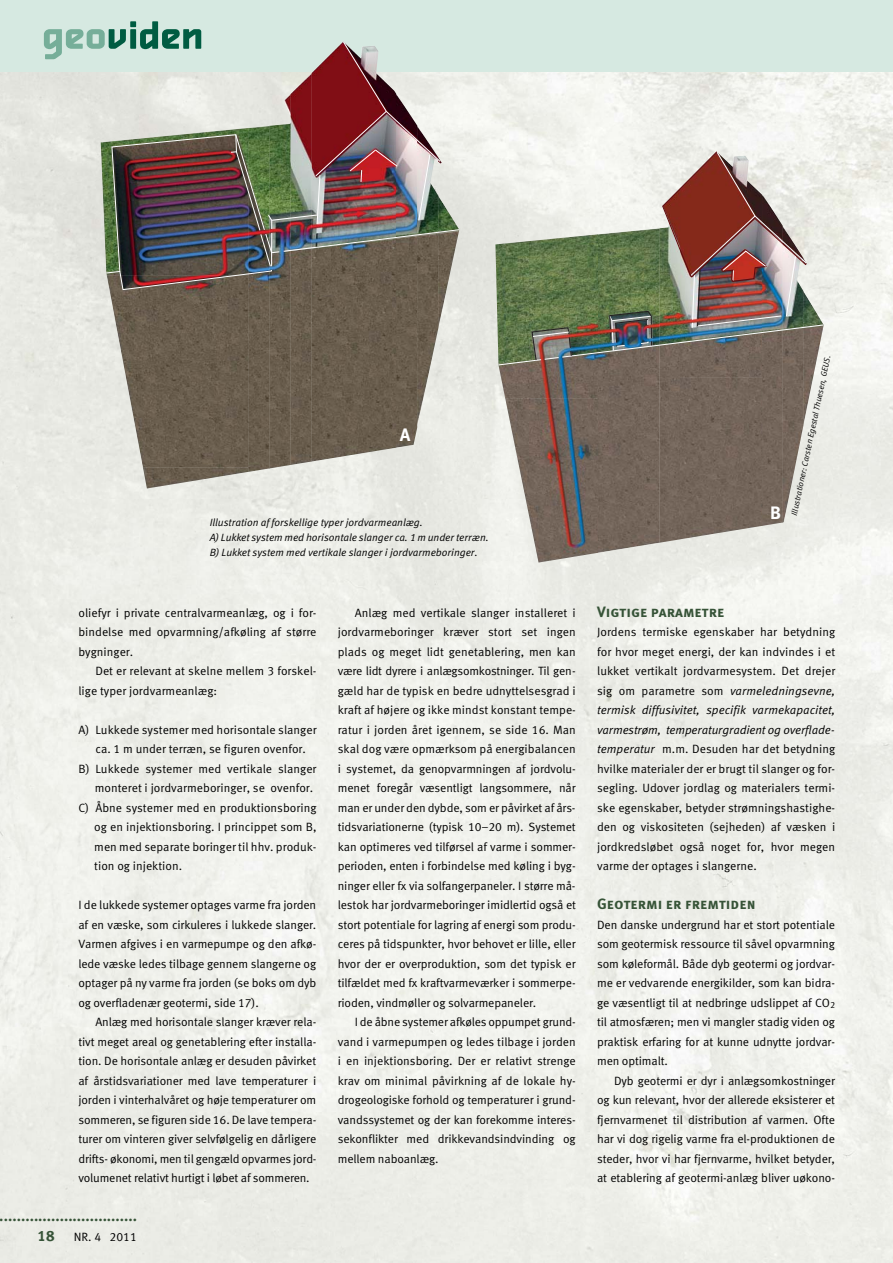
<style>
.page{position:relative;width:893px;height:1263px;background:#fff}
.page>*{position:absolute;margin:0;border:0;box-sizing:border-box;transform-origin:0 0}
.t1{font:700 18px "Meta Offc";color:#fff}
.t2{font:700 15px "Meta Sc Offc";color:#365337}
.t3{font:700 15px "Meta Offc";color:#365337}
.t4{font:12px/19.5px "Meta Offc Norm";color:#000;text-align:justify}
.t5{font:12px/19.5px "Meta Offc Norm Ita";letter-spacing:-.01em;color:#000;text-align:justify}
.t6{font:10.5px/15px "Meta Offc Norm Ita";letter-spacing:-.005em;color:#000}
.t7{font:8.25px "Meta Offc Norm Ita";color:#000}
.s1{font-family:"Meta Offc Norm"}
.s2{font-family:"Meta Offc Norm Ita"}
</style>
<div class="page">
<div style="left:0;top:0;width:892px;height:71px;background:#d6e9e1"></div>
<hr style="left:890px;top:0;width:3px;height:71px;background:#d6e9e1">
<img style="left:312px;top:290px;width:84px;height:172px">
<img style="left:291px;top:290px;width:21px;height:175px">
<img style="left:270px;top:290px;width:21px;height:178px">
<img style="left:396px;top:290px;width:21px;height:158px">
<img style="left:248px;top:290px;width:22px;height:182px">
<img style="left:417px;top:290px;width:21px;height:138px">
<img style="left:438px;top:290px;width:21px;height:39px">
<img style="left:107px;top:290px;width:141px;height:71px">
<img style="left:123px;top:361px;width:125px;height:107px">
<img style="left:143px;top:467px;width:105px;height:21px">
<img style="left:44px;top:21px;width:415px;height:269px">
<img style="left:680px;top:365px;width:82px;height:174px">
<img style="left:660px;top:365px;width:20px;height:178px">
<img style="left:762px;top:365px;width:21px;height:161px">
<img style="left:598px;top:365px;width:62px;height:188px">
<img style="left:783px;top:365px;width:20px;height:157px">
<img style="left:495px;top:234px;width:103px;height:164px">
<img style="left:803px;top:365px;width:21px;height:62px">
<img style="left:505px;top:398px;width:93px;height:62px">
<img style="left:518px;top:460px;width:80px;height:102px">
<img style="left:498px;top:151px;width:326px;height:214px">
<img style="left:791px;top:280px;width:6px;height:36px">
<h1 class="t1" style="left:400px;top:428px;width:12px">A</h1>
<p class="t6" style="left:210px;top:516px;width:281px">Illustration af forskellige typer jordvarmeanlæg.<br>A) Lukket system med horisontale slanger ca. 1 m under terræn.<br>B) Lukket system med vertikale slanger i jordvarmeboringer.</p>
<p class="t4" style="left:78px;top:604px;width:240px">oliefyr i private centralvarmeanlæg, og i for&shy;bindelse med opvarmning/afkøling af større bygninger.</p>
<p class="t4" style="left:78px;top:662px;width:240px;text-indent:17px">Det er relevant at skelne mellem 3 forskel&shy;lige typer jordvarmeanlæg:</p>
<p class="t4" style="left:78px;top:721px;width:240px">A) Lukkede systemer med horisontale slanger</p>
<p class="t4" style="left:95px;top:740px;width:212px">ca. 1 m under terræn, se figuren ovenfor.</p>
<p class="t4" style="left:78px;top:760px;width:240px">B) Lukkede systemer med vertikale slanger</p>
<p class="t4" style="left:95px;top:779px;width:220px">monteret i jordvarmeboringer, se ovenfor.</p>
<p class="t4" style="left:78px;top:799px;width:240px">C) Åbne systemer med en produktionsboring</p>
<p class="t4" style="left:94px;top:818px;width:224px">og en injektionsboring. I princippet som B,</p>
<p class="t4" style="left:94px;top:838px;width:224px">men med separate boringer til hhv. produk-</p>
<p class="t4" style="left:94px;top:857px;width:89px">tion og injektion.</p>
<p class="t4" style="left:78px;top:896px;width:239px">I de lukkede systemer optages varme fra jorden af en væske, som cirkuleres i lukkede slanger.<br>Varmen afgives i en varmepumpe og den afkø&shy;lede væske ledes tilbage gennem slangerne og optager på ny varme fra jorden (se boks om dyb og overfladenær geotermi, side 17).</p>
<p class="t4" style="left:78px;top:1013px;width:240px;text-indent:17px">Anlæg med horisontale slanger kræver rela&shy;tivt meget areal og genetablering efter installa&shy;tion. De horisontale anlæg er desuden påvirket af årstidsvariationer med lave temperaturer i jorden i vinterhalvåret og høje temperaturer om sommeren, se figuren side 16. De lave tempera&shy;turer om vinteren giver selvfølgelig en dårligere drifts- økonomi, men til gengæld opvarmes jord&shy;volumenet relativt hurtigt i løbet af sommeren.</p>
<p class="t2" style="left:0;top:1207px;width:139px">................................</p>
<p class="t3" style="left:37px;top:1229px;width:19px">18</p>
<p class="t4" style="left:74px;top:1228px;width:65px">NR. 4 2011</p>
<p class="t4" style="left:338px;top:604px;width:240px;text-indent:17px">Anlæg med vertikale slanger installeret i jordvarmeboringer kræver stort set ingen plads og meget lidt genetablering, men kan være lidt dyrere i anlægsomkostninger. Til gen&shy;gæld har de typisk en bedre udnyttelsesgrad i kraft af højere og ikke mindst konstant tempe&shy;ratur i jorden året igennem, se side 16. Man skal dog være opmærksom på energibalancen i systemet, da genopvarmningen af jordvolu&shy;menet foregår væsentligt langsommere, når man er under den dybde, som er påvirket af års&shy;tidsvariationerne (typisk 10–20 m). Systemet kan op timeres ved tilførsel af varme i sommer&shy;perioden, enten i forbindelse med køling i byg&shy;ninger eller fx via solfangerpaneler. I større må&shy;lestok har jordvarmeboringer imidlertid også et stort potentiale for lagring af energi som produ&shy;ceres på tidspunkter, hvor behovet er lille, eller hvor der er overproduktion, som det typisk er tilfældet med fx kraftvarmeværker i sommerpe&shy;rioden, vindmøller og solvarmepaneler.</p>
<p class="t4" style="left:338px;top:1013px;width:240px;text-indent:17px">I de åbne systemer afkøles oppumpet grund&shy;vand i varmepumpen og ledes tilbage i jorden i en injektionsboring. Der er relativt strenge krav om minimal påvirkning af de lokale hy&shy;drogeologiske forhold og temperaturer i grund&shy;vandssystemet og der kan forekomme interes&shy;sekonflikter med drikkevandsindvinding og mellem naboanlæg.</p>
<h1 class="t1" style="left:770px;top:506px;width:12px">B</h1>
<p class="t7" style="left:791px;top:515px;width:165px;rotate:-78deg">Illustrationer: Carsten Egestal Thuesen, GEUS.</p>
<p class="t2" style="left:597px;top:603px;width:129px">Vigtige parametre</p>
<p class="t4" style="left:597px;top:623px;width:240px">Jordens termiske egenskaber har betydning for hvor meget energi, der kan indvindes i et lukket vertikalt jordvarmesystem. Det drejer</p>
<p class="t5" style="left:597px;top:682px;width:240px"><span class="s1">sig om parametre som</span> varmeledningsevne, termisk diffu sivitet, specifik varmekapacitet, varmestrøm, temperaturgradient og overflade-</p>
<p class="t4" style="left:597px;top:740px;width:240px"><span class="s2">temperatur</span> m.m. Desuden har det betydning hvilke materialer der er brugt til slanger og for&shy;segling. Udover jordlag og materialers termi&shy;ske egenskaber, betyder strømningshastighe&shy;den og viskositeten (sejheden) af væsken i jordkredsløbet også noget for, hvor megen varme der optages i slangerne.</p>
<p class="t2" style="left:597px;top:895px;width:160px">Geotermi er fremtiden</p>
<p class="t4" style="left:597px;top:916px;width:240px">Den danske undergrund har et stort potentiale som geotermisk ressource til såvel opvarmning som køleformål. Både dyb geotermi og jordvar&shy;me er vedvarende energikilder, som kan bidra&shy;ge væsentligt til at nedbringe udslippet af CO<sub>2 </sub>til atmosfæren; men vi mangler stadig viden og praktisk erfaring for at kunne udnytte jordvar&shy;men optimalt.</p>
<p class="t4" style="left:597px;top:1072px;width:239px;text-indent:17px">Dyb geotermi er dyr i anlægsomkostninger og kun relevant, hvor der allerede eksisterer et fjernvarmenet til distribution af varmen. Ofte har vi dog rigelig varme fra el-produktionen de steder, hvor vi har fjernvarme, hvilket betyder, at etablering af geotermi-anlæg bliver uøkono-</p>
</div>
